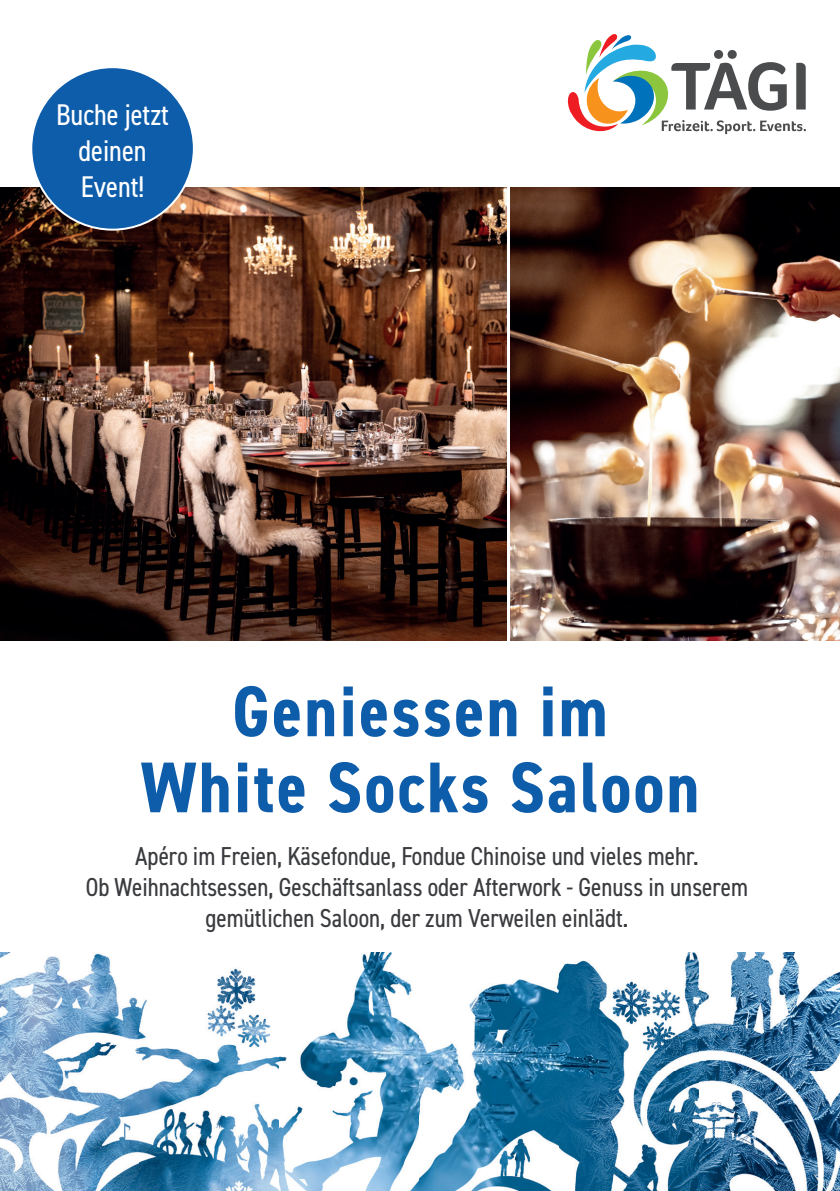
<style>
.page{position:relative;width:840px;height:1191px;background:#fff}
.page>*{position:absolute;margin:0;border:0;box-sizing:border-box;transform-origin:0 0}
.t1{font:700 condensed 72px/76px "DIN2014";letter-spacing:.03em;color:#0e5daa;text-align:center}
.t2{font:condensed 30px/36px "DIN2014";color:#fff;text-align:center}
.t3{font:condensed 26px/31.2px "DIN2014";color:#3a3b3e;text-align:center}
</style>
<div class="page">
<svg style="left:567px;top:34px;width:238px;height:100px"></svg>
<img style="left:0;top:952px;width:839px;height:239px">
<img style="left:0;top:187px;width:506px;height:454px">
<img style="left:510px;top:187px;width:329px;height:454px">
<svg style="left:30px;top:68px;width:165px;height:163px;background:#3970a8"></svg>
<p class="t2" style="left:56px;top:96px;width:114px">Buche jetzt deinen<br>Event!</p>
<h1 class="t1" style="left:140px;top:672px;width:560px">Geniessen im<br>White Socks Saloon</h1>
<p class="t3" style="left:86px;top:839px;width:663px">Apéro im Freien, Käsefondue, Fondue Chinoise und vieles mehr.<br>Ob Weihnachtsessen, Geschäftsanlass oder Afterwork - Genuss in unserem gemütlichen Saloon, der zum Verweilen einlädt.</p>
</div>
